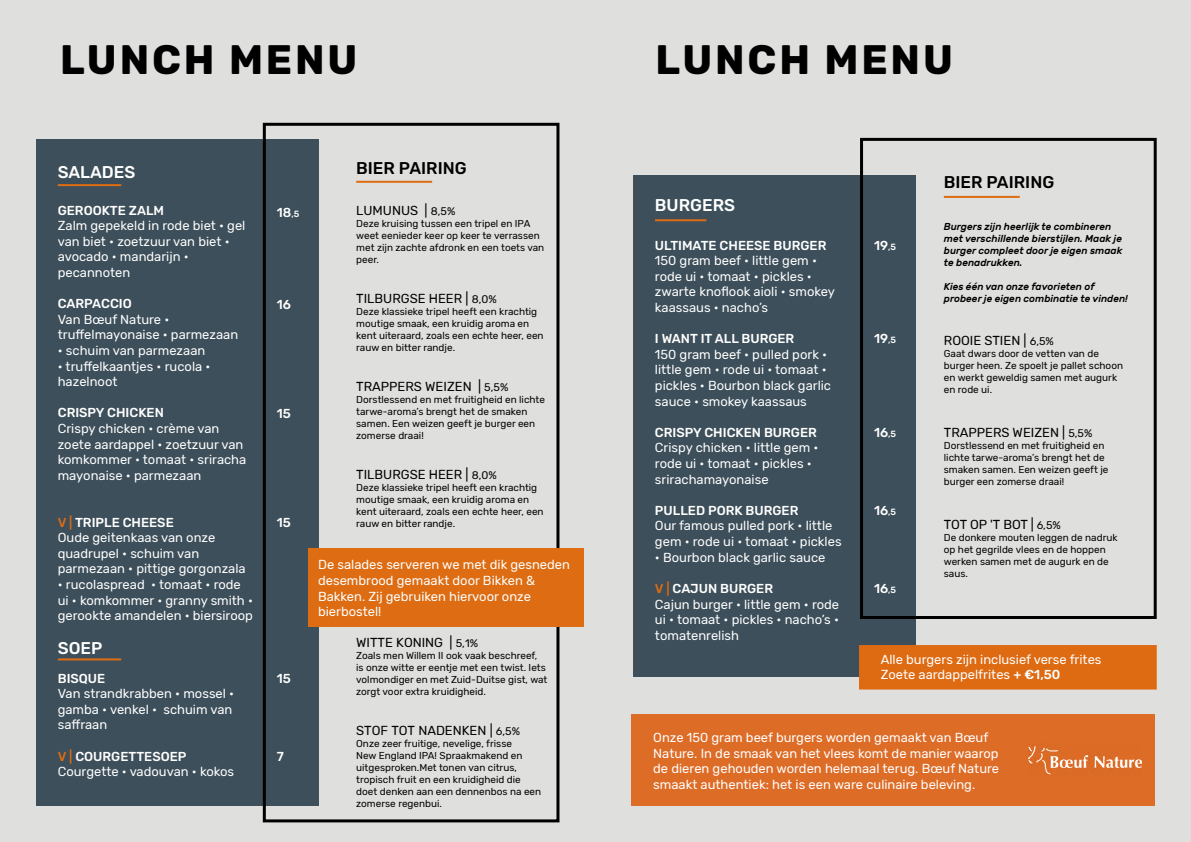
<style>
.page{position:relative;width:1191px;height:842px;background:#dfdfde}
.page>*{position:absolute;margin:0;border:0;box-sizing:border-box;transform-origin:0 0}
.t1{font:700 41px "Rubik";letter-spacing:.07em;color:#000}
.t2{font:500 17px "Rubik";color:#000}
.t3{font:500 17px "Rubik";color:#fff}
.t4{font:13px/15.6px "Rubik";color:#fff}
.t5{font:13px "Rubik";color:#000}
.t6{font:500 13px "Rubik";color:#fff}
.t7{font:10px/12px "Rubik";color:#000}
.t8{font:italic 10px/12px "Rubik";color:#000}
.s1{font-weight:500;color:#de6b12}
.s2{font-weight:500}
.s3{font-size:11px}
.s4{font-size:9px}
</style>
<div class="page">
<div style="left:36px;top:140px;width:282px;height:666px;background:#3d4f5a"></div>
<div style="left:263px;top:123px;width:296px;height:699px;border:3px solid #000"></div>
<hr style="left:58px;top:184px;width:63px;height:2px;background:#dd6c12">
<hr style="left:356px;top:181px;width:76px;height:2px;background:#dd6c12">
<div style="left:308px;top:548px;width:275px;height:78px;background:#dd6c12"></div>
<div style="left:633px;top:175px;width:282px;height:502px;background:#3d4f5a"></div>
<div style="left:860px;top:138px;width:296px;height:481px;border:3px solid #000"></div>
<hr style="left:655px;top:219px;width:51px;height:2px;background:#dd6c12">
<hr style="left:944px;top:196px;width:75px;height:2px;background:#dd6c12">
<div style="left:859px;top:645px;width:297px;height:44px;background:#de6b12"></div>
<hr style="left:58px;top:658px;width:63px;height:2px;background:#dd6c12">
<div style="left:631px;top:714px;width:524px;height:92px;background:#dd6c27"></div>
<img style="left:1028px;top:744px;width:114px;height:31px">
<h1 class="t1" style="left:60px;top:36px;width:299px">LUNCH MENU</h1>
<h2 class="t3" style="left:58px;top:162px;width:79px">SALADES</h2>
<h2 class="t2" style="left:356px;top:159px;width:112px">BIER PAIRING</h2>
<p class="t6" style="left:58px;top:203px;width:108px">GEROOKTE ZALM</p>
<p class="t4" style="left:58px;top:218px;width:189px">Zalm gepekeld in rode biet • gel van biet • zoetzuur van biet • avocado • mandarijn • pecannoten</p>
<p class="t6" style="left:58px;top:296px;width:76px">CARPACCIO</p>
<p class="t4" style="left:58px;top:312px;width:182px">Van Bœuf Nature • truffelmayonaise • parmezaan</p>
<p class="t4" style="left:58px;top:343px;width:149px">• schuim van parmezaan</p>
<p class="t4" style="left:58px;top:359px;width:154px">• truffelkaantjes • rucola • hazelnoot</p>
<p class="t6" style="left:58px;top:406px;width:108px">CRISPY CHICKEN</p>
<p class="t4" style="left:58px;top:421px;width:190px">Crispy chicken • crème van zoete aardappel • zoetzuur van komkommer • tomaat • sriracha mayonaise • parmezaan</p>
<p class="t4" style="left:58px;top:515px;width:189px"><span class="s1">V |</span> <span class="s2">TRIPLE CHEESE<br></span>Oude geitenkaas van onze quadrupel • schuim van parmezaan • pittige gorgonzala</p>
<p class="t4" style="left:58px;top:577px;width:197px">• rucolaspread • tomaat • rode ui • komkommer • granny smith • gerookte amandelen • biersiroop</p>
<p class="t5" style="left:356px;top:203px;width:101px">LUMUNUS | <span class="s3">8,5%</span></p>
<p class="t7" style="left:356px;top:217px;width:190px">Deze kruising tussen een tripel en IPA weet eenieder keer op keer te verrassen met zijn zachte afdronk en een toets van peer.</p>
<p class="t5" style="left:356px;top:291px;width:142px">TILBURGSE HEER | <span class="s3">8,0%</span></p>
<p class="t7" style="left:356px;top:305px;width:189px">Deze klassieke tripel heeft een krachtig moutige smaak, een kruidig aroma en kent uiteraard, zoals een echte heer, een rauw en bitter randje.</p>
<p class="t5" style="left:356px;top:379px;width:154px">TRAPPERS WEIZEN | <span class="s3">5,5%</span></p>
<p class="t7" style="left:356px;top:393px;width:190px">Dorstlessend en met fruitigheid en lichte tarwe-aroma’s brengt het de smaken samen. Een weizen geeft je burger een zomerse draai!</p>
<p class="t5" style="left:356px;top:467px;width:142px">TILBURGSE HEER | <span class="s3">8,0%</span></p>
<p class="t7" style="left:356px;top:481px;width:189px">Deze klassieke tripel heeft een krachtig moutige smaak, een kruidig aroma en kent uiteraard, zoals een echte heer, een rauw en bitter randje.</p>
<p class="t6" style="left:277px;top:205px;width:24px">18<span class="s4">,5</span></p>
<p class="t6" style="left:277px;top:297px;width:16px">16</p>
<p class="t6" style="left:277px;top:406px;width:16px">15</p>
<p class="t6" style="left:277px;top:516px;width:16px">15</p>
<p class="t4" style="left:318px;top:557px;width:253px">De salades serveren we met dik gesneden desembrood gemaakt door Bikken &amp;<br>Bakken. Zij gebruiken hiervoor onze bierbostel!</p>
<h2 class="t3" style="left:58px;top:639px;width:46px">SOEP</h2>
<p class="t6" style="left:58px;top:671px;width:49px">BISQUE</p>
<p class="t4" style="left:58px;top:686px;width:178px">Van strandkrabben • mossel • gamba • venkel • schuim van saffraan</p>
<p class="t4" style="left:58px;top:749px;width:178px"><span class="s1">V |</span> <span class="s2">COURGETTESOEP<br></span>Courgette • vadouvan • kokos</p>
<p class="t6" style="left:277px;top:672px;width:16px">15</p>
<p class="t6" style="left:277px;top:750px;width:9px">7</p>
<p class="t5" style="left:356px;top:635px;width:123px">WITTE KONING | <span class="s3">5,1%</span></p>
<p class="t7" style="left:356px;top:649px;width:193px">Zoals men Willem II ook vaak beschreef,<br>is onze witte er eentje met een twist. Iets volmondiger en met Zuid-Duitse gist, wat zorgt voor extra kruidigheid.</p>
<p class="t5" style="left:356px;top:723px;width:165px">STOF TOT NADENKEN | <span class="s3">6,5%</span></p>
<p class="t7" style="left:356px;top:737px;width:186px">Onze zeer fruitige, nevelige, frisse<br>New England IPA! Spraakmakend en uitgesproken.Met tonen van citrus, tropisch fruit en een kruidigheid die doet denken aan een dennenbos na een zomerse regenbui.</p>
<h1 class="t1" style="left:655px;top:36px;width:299px">LUNCH MENU</h1>
<h2 class="t3" style="left:655px;top:196px;width:82px">BURGERS</h2>
<p class="t6" style="left:655px;top:238px;width:173px">ULTIMATE CHEESE BURGER</p>
<p class="t4" style="left:655px;top:253px;width:181px">150 gram beef • little gem • rode ui • tomaat • pickles • zwarte knoflook aioli • smokey kaassaus • nacho’s</p>
<p class="t6" style="left:655px;top:331px;width:141px">I WANT IT ALL BURGER</p>
<p class="t4" style="left:655px;top:347px;width:178px">150 gram beef • pulled pork • little gem • rode ui • tomaat • pickles • Bourbon black garlic sauce • smokey kaassaus</p>
<p class="t6" style="left:655px;top:425px;width:163px">CRISPY CHICKEN BURGER</p>
<p class="t4" style="left:655px;top:440px;width:165px">Crispy chicken • little gem • rode ui • tomaat • pickles • srirachamayonaise</p>
<p class="t6" style="left:655px;top:503px;width:145px">PULLED PORK BURGER</p>
<p class="t4" style="left:655px;top:518px;width:188px">Our famous pulled pork • little gem • rode ui • tomaat • pickles</p>
<p class="t4" style="left:655px;top:550px;width:172px">• Bourbon black garlic sauce</p>
<p class="t4" style="left:655px;top:581px;width:186px"><span class="s1">V |</span> <span class="s2">CAJUN BURGER<br></span>Cajun burger • little gem • rode ui • tomaat • pickles • nacho’s • tomatenrelish</p>
<p class="t6" style="left:874px;top:238px;width:23px">19<span class="s4">,5</span></p>
<p class="t6" style="left:874px;top:331px;width:23px">19<span class="s4">,5</span></p>
<p class="t6" style="left:874px;top:425px;width:24px">16<span class="s4">,5</span></p>
<p class="t6" style="left:874px;top:503px;width:24px">16<span class="s4">,5</span></p>
<p class="t6" style="left:874px;top:581px;width:24px">16<span class="s4">,5</span></p>
<h2 class="t2" style="left:943px;top:172px;width:112px">BIER PAIRING</h2>
<p class="t8" style="left:944px;top:221px;width:180px">Burgers zijn heerlijk te combineren met verschillende bierstijlen. Maak je burger compleet door je eigen smaak te benadrukken.</p>
<p class="t8" style="left:944px;top:281px;width:186px">Kies één van onze favorieten of probeer je eigen combinatie te vinden!</p>
<p class="t5" style="left:944px;top:333px;width:112px">ROOIE STIEN | <span class="s3">6,5%</span></p>
<p class="t7" style="left:944px;top:348px;width:181px">Gaat dwars door de vetten van de burger heen. Ze spoelt je pallet schoon en werkt geweldig samen met augurk en rode ui.</p>
<p class="t5" style="left:944px;top:425px;width:150px">TRAPPERS WEIZEN | <span class="s3">5,5%</span></p>
<p class="t7" style="left:944px;top:440px;width:166px">Dorstlessend en met fruitigheid en lichte tarwe-aroma’s brengt het de smaken samen. Een weizen geeft je burger een zomerse draai!</p>
<p class="t5" style="left:944px;top:517px;width:118px">TOT OP 'T BOT | <span class="s3">6,5%</span></p>
<p class="t7" style="left:944px;top:531px;width:175px">De donkere mouten leggen de nadruk op het gegrilde vlees en de hoppen werken samen met de augurk en de saus.</p>
<p class="t4" style="left:880px;top:652px;width:222px">Alle burgers zijn inclusief verse frites<br>Zoete aardappelfrites <span class="s2">+ €1,50</span></p>
<p class="t4" style="left:653px;top:730px;width:347px">Onze 150 gram beef burgers worden gemaakt van Bœuf Nature. In de smaak van het vlees komt de manier waarop de dieren gehouden worden helemaal terug. Bœuf Nature smaakt authentiek: het is een ware culinaire beleving.</p>
</div>
